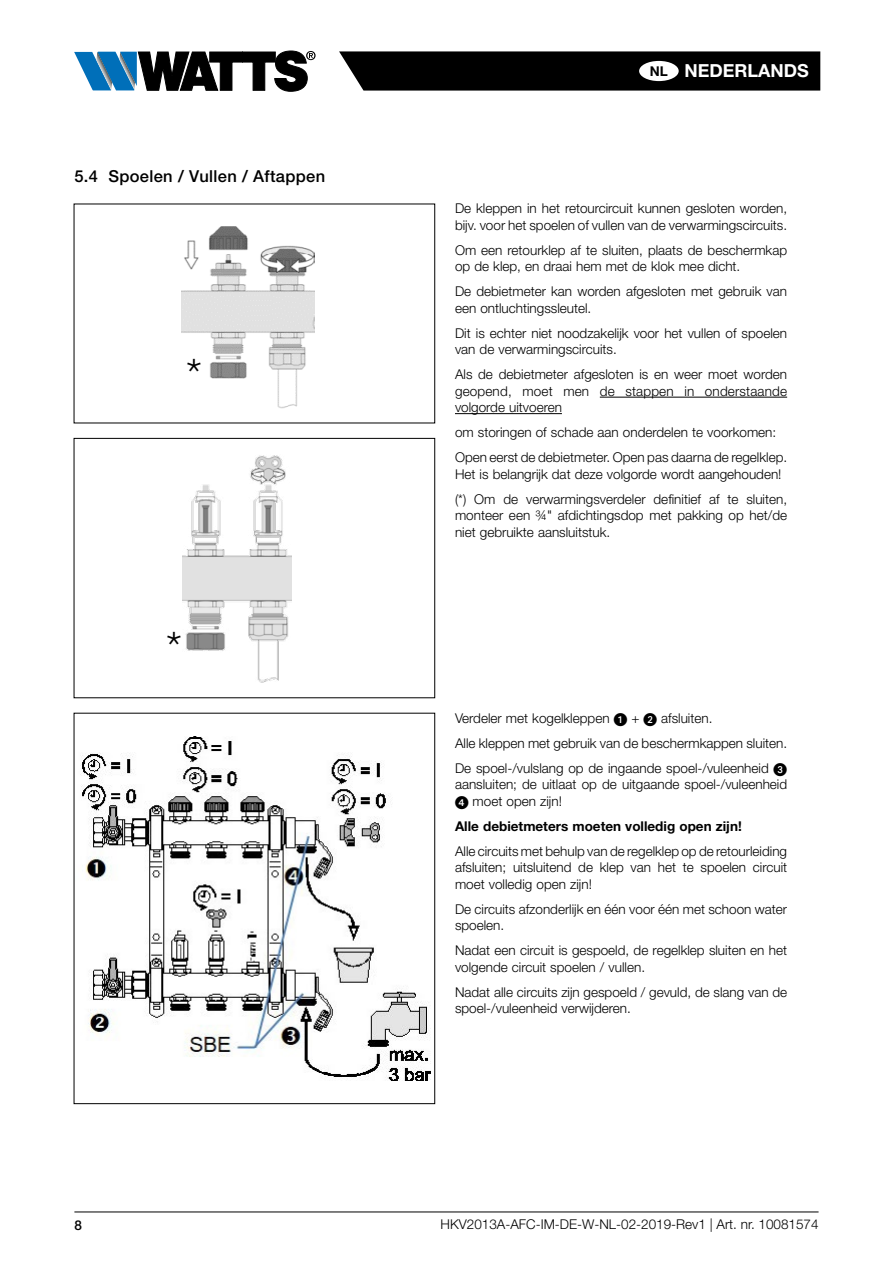
<style>
.page{position:relative;width:893px;height:1263px;background:#fff}
.page>*{position:absolute;margin:0;border:0;box-sizing:border-box;transform-origin:0 0}
.t1{font:300 45px "Helvetica Neue LT Std";color:#000}
.t2{font:700 18px "Helvetica Neue LT Std";color:#fff}
.t3{font:500 16.5px "Helvetica Neue LT Std";letter-spacing:.02em;color:#000}
.t4{font:300 13.5px/16.5px "Helvetica Neue LT Std";color:#000}
.t5{font:700 13.5px "Helvetica Neue LT Std";color:#000}
.t6{font:500 13.5px "Helvetica Neue LT Std";color:#000}
.s1{font-size:13.5px;color:#000}
.s2{font-family:"European Pi One";font-weight:400}
</style>
<div class="page">
<svg style="left:339px;top:51px;width:481px;height:40px;background:#0c0c0c"></svg>
<svg style="left:74px;top:51px;width:242px;height:40px"></svg>
<hr style="left:74px;top:1211px;width:745px;height:1px;background:#000">
<div style="left:639px;top:61px;width:40px;height:20px;background:#fff;border-radius:50%"></div>
<img style="left:80px;top:736px;width:351px;height:345px">
<img style="left:183px;top:455px;width:109px;height:228px">
<img style="left:182px;top:226px;width:132px;height:183px">
<hr style="left:600px;top:397px;width:187px;height:1px;background:#000">
<hr style="left:455px;top:413px;width:107px;height:1px;background:#000">
<p class="t3" style="left:74px;top:166px;width:252px">5.4 Spoelen / Vullen / Aftappen</p>
<h1 class="t1" style="left:186px;top:347px;width:17px">*</h1>
<h1 class="t1" style="left:166px;top:620px;width:17px">*</h1>
<h2 class="t2" style="left:650px;top:60px;width:160px"><span class="s1">NL</span> NEDERLANDS</h2>
<p class="t4" style="left:455px;top:200px;width:334px">De kleppen in het retourcircuit kunnen gesloten worden, bijv. voor het spoelen of vullen van de verwarmingscircuits.</p>
<p class="t4" style="left:455px;top:241px;width:334px">Om een retourklep af te sluiten, plaats de beschermkap op de klep, en draai hem met de klok mee dicht.</p>
<p class="t4" style="left:455px;top:283px;width:334px">De debietmeter kan worden afgesloten met gebruik van een ontluchtingssleutel.</p>
<p class="t4" style="left:455px;top:324px;width:334px">Dit is echter niet noodzakelijk voor het vullen of spoelen van de verwarmingscircuits.</p>
<p class="t4" style="left:455px;top:366px;width:334px;text-align:justify">Als de debietmeter afgesloten is en weer moet worden geopend, moet men de stappen in onderstaande volgorde uitvoeren</p>
<p class="t4" style="left:455px;top:420px;width:334px;line-height:25px">om storingen of schade aan onderdelen te voorkomen:<br>Open eerst de debietmeter. Open pas daarna de regelklep.</p>
<p class="t4" style="left:455px;top:461px;width:334px;line-height:25px">Het is belangrijk dat deze volgorde wordt aangehouden! (*) Om de verwarmingsverdeler definitief af te sluiten,</p>
<p class="t4" style="left:455px;top:507px;width:334px">monteer een 3/4" afdichtingsdop met pakking op het/de niet gebruikte aansluitstuk.</p>
<p class="t4" style="left:455px;top:705px;width:334px;line-height:25px">Verdeler met kogelkleppen <span class="s2">1</span> + <span class="s2">2</span> afsluiten.<br>Alle kleppen met gebruik van de beschermkappen sluiten.<br>De spoel-/vulslang op de ingaande spoel-/vuleenheid <span class="s2">3</span></p>
<p class="t4" style="left:455px;top:776px;width:334px">aansluiten; de uitlaat op de uitgaande spoel-/vuleenheid<br><span class="s2">4</span> moet open zijn!</p>
<p class="t5" style="left:455px;top:818px;width:288px">Alle debietmeters moeten volledig open zijn!</p>
<p class="t4" style="left:455px;top:842px;width:334px;text-align:justify">Alle circuits met behulp van de regelklep op de retourleiding afsluiten; uitsluitend de klep van het te spoelen circuit moet volledig open zijn!</p>
<p class="t4" style="left:455px;top:900px;width:334px">De circuits afzonderlijk en één voor één met schoon water spoelen.</p>
<p class="t4" style="left:455px;top:942px;width:334px">Nadat een circuit is gespoeld, de regelklep sluiten en het volgende circuit spoelen / vullen.</p>
<p class="t4" style="left:455px;top:983px;width:334px">Nadat alle circuits zijn gespoeld / gevuld, de slang van de spoel-/vuleenheid verwijderen.</p>
<p class="t6" style="left:74px;top:1217px;width:9px">8</p>
<p class="t4" style="left:441px;top:1216px;width:379px">HKV2013A-AFC-IM-DE-W-NL-02-2019-Rev1 | Art. nr. 10081574</p>
</div>
